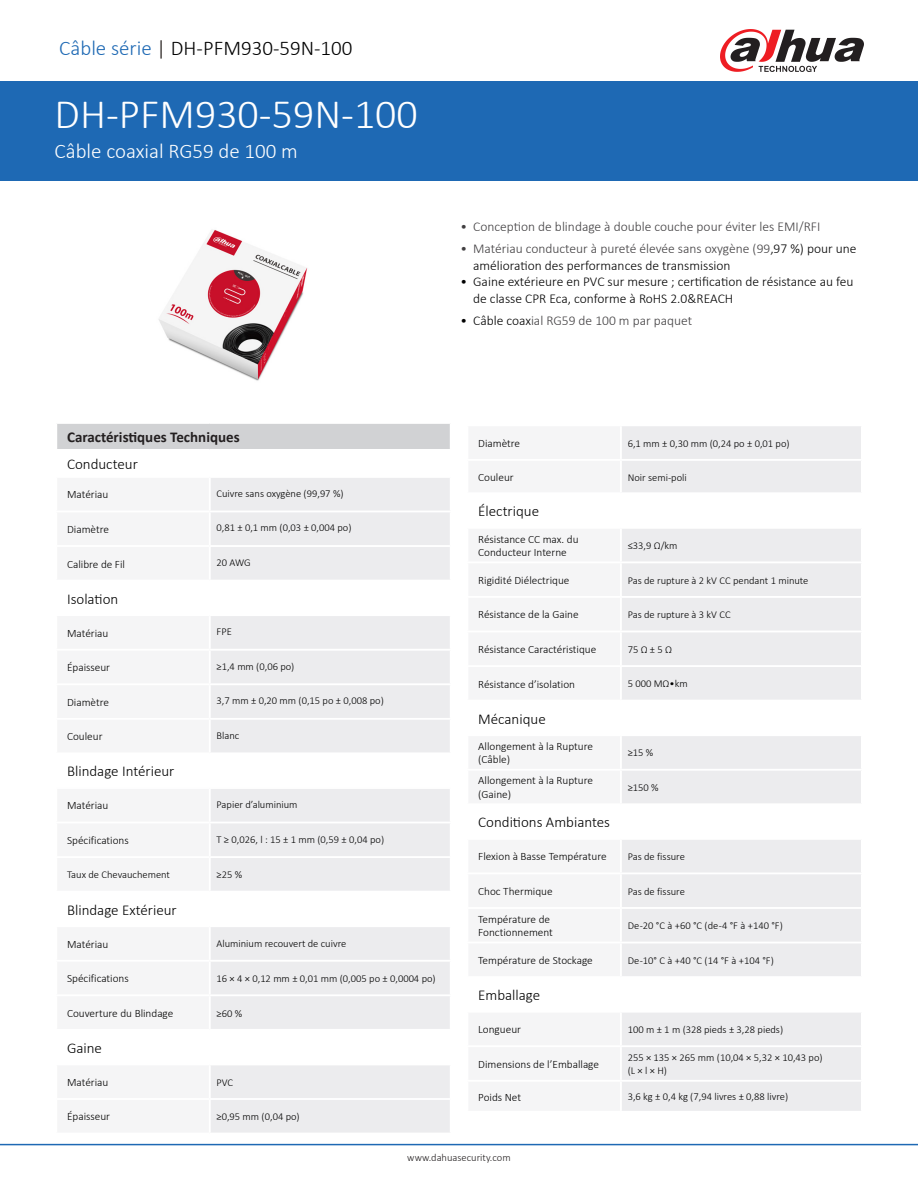
<style>
.page{position:relative;width:918px;height:1188px;background:#fff}
.page>*{position:absolute;margin:0;border:0;box-sizing:border-box;transform-origin:0 0}
.t1{font:300 42px "Calibri";color:#fff}
.t2{font:300 21px "Calibri";color:#000}
.t3{font:300 21px "Calibri";color:#fff}
.段落标题{font:300 15px "Calibri";color:#000}
.t4{font:700 15px "Calibri";color:#231f20}
.t5{font:300 13.5px/16.5px "Calibri";color:#000}
.t6{font:300 13.5px "Calibri";color:#413f41}
.表格内标题{font:300 11.25px/13.5px "Calibri";color:#000}
.表格正文{font:300 10.5px/12.6px "Calibri";color:#000}
.t7{font:300 10.5px "Calibri";color:#231f20}
.s1{color:#1e69b4}
.s2{color:#1b1513}
.s3{color:#413f41}
.s4{color:#000}
</style>
<div class="page">
<div style="left:0;top:81px;width:918px;height:100px;background:#1e69b4"></div>
<hr style="left:0;top:1144px;width:918px;height:1px;background:#1e69b4">
<svg style="left:720px;top:29px;width:144px;height:43px"></svg>
<img style="left:158px;top:230px;width:150px;height:151px">
<div style="left:56px;top:423px;width:395px;height:27px;background:#d1d2d4"></div>
<svg style="left:211px;top:478px;width:239px;height:378px;fill:#ececee"></svg>
<svg style="left:211px;top:858px;width:239px;height:240px;fill:#ececee"></svg>
<div style="left:56px;top:1099px;width:154px;height:35px;background:#f5f5f6"></div>
<div style="left:210px;top:1099px;width:241px;height:35px;background:#ececee"></div>
<hr style="left:55px;top:422px;width:155px;height:2px;background:#fff">
<hr style="left:210px;top:422px;width:242px;height:2px;background:#fff">
<hr style="left:55px;top:449px;width:155px;height:2px;background:#fff">
<hr style="left:210px;top:449px;width:242px;height:2px;background:#fff">
<hr style="left:210px;top:511px;width:242px;height:1px;background:#fff">
<hr style="left:210px;top:545px;width:242px;height:2px;background:#fff">
<hr style="left:210px;top:649px;width:242px;height:2px;background:#fff">
<hr style="left:210px;top:683px;width:242px;height:2px;background:#fff">
<hr style="left:210px;top:718px;width:242px;height:2px;background:#fff">
<hr style="left:210px;top:822px;width:242px;height:1px;background:#fff">
<hr style="left:210px;top:580px;width:242px;height:2px;background:#fff">
<hr style="left:210px;top:614px;width:242px;height:2px;background:#fff">
<hr style="left:210px;top:752px;width:242px;height:2px;background:#fff">
<hr style="left:210px;top:787px;width:242px;height:2px;background:#fff">
<hr style="left:210px;top:891px;width:242px;height:2px;background:#fff">
<hr style="left:210px;top:925px;width:242px;height:2px;background:#fff">
<hr style="left:210px;top:1029px;width:242px;height:2px;background:#fff">
<hr style="left:210px;top:1064px;width:242px;height:1px;background:#fff">
<hr style="left:55px;top:424px;width:2px;height:25px;background:#fff">
<hr style="left:450px;top:424px;width:2px;height:25px;background:#fff">
<hr style="left:210px;top:960px;width:242px;height:2px;background:#fff">
<hr style="left:210px;top:994px;width:242px;height:2px;background:#fff">
<hr style="left:55px;top:1098px;width:155px;height:2px;background:#fff">
<hr style="left:55px;top:1100px;width:2px;height:33px;background:#fff">
<hr style="left:210px;top:1098px;width:242px;height:2px;background:#fff">
<hr style="left:209px;top:1100px;width:2px;height:33px;background:#fff">
<hr style="left:450px;top:1100px;width:2px;height:33px;background:#fff">
<hr style="left:55px;top:1133px;width:155px;height:1px;background:#fff">
<hr style="left:210px;top:1133px;width:242px;height:1px;background:#fff">
<div style="left:622px;top:426px;width:239px;height:685px;background:#ececee"></div>
<svg style="left:622px;top:494px;width:239px;height:517px;fill:#ececee"></svg>
<hr style="left:621px;top:492px;width:242px;height:2px;background:#fff">
<hr style="left:621px;top:527px;width:242px;height:2px;background:#fff">
<hr style="left:621px;top:700px;width:242px;height:2px;background:#fff">
<hr style="left:621px;top:734px;width:242px;height:2px;background:#fff">
<hr style="left:621px;top:803px;width:242px;height:2px;background:#fff">
<hr style="left:621px;top:838px;width:242px;height:2px;background:#fff">
<hr style="left:621px;top:976px;width:242px;height:2px;background:#fff">
<hr style="left:621px;top:1011px;width:242px;height:2px;background:#fff">
<hr style="left:621px;top:459px;width:242px;height:2px;background:#fff">
<hr style="left:621px;top:561px;width:242px;height:2px;background:#fff">
<hr style="left:621px;top:596px;width:242px;height:2px;background:#fff">
<hr style="left:621px;top:631px;width:242px;height:1px;background:#fff">
<hr style="left:621px;top:665px;width:242px;height:2px;background:#fff">
<hr style="left:621px;top:769px;width:242px;height:2px;background:#fff">
<hr style="left:621px;top:872px;width:242px;height:2px;background:#fff">
<hr style="left:621px;top:907px;width:242px;height:2px;background:#fff">
<hr style="left:621px;top:942px;width:242px;height:1px;background:#fff">
<hr style="left:621px;top:1045px;width:242px;height:2px;background:#fff">
<hr style="left:621px;top:1080px;width:242px;height:2px;background:#fff">
<p class="t2" style="left:59px;top:35px;width:295px"><span class="s1">Câble série</span> <span class="s2">|</span> DH-PFM930-59N-100</p>
<p class="t1" style="left:55px;top:88px;width:365px">DH-PFM930-59N-100</p>
<p class="t3" style="left:55px;top:138px;width:245px">Câble coaxial RG59 de 100 m</p>
<p class="t6" style="left:460px;top:218px;width:361px">• Conception de blindage à double couche pour éviter les EMI/RFI</p>
<p class="t5" style="left:473px;top:240px;width:385px;text-indent:-13px"><span class="s3">• Matériau conducteur à pureté élevée sans oxygène (99</span>,97 %) pour une amélioration des performances de transmission</p>
<p class="t5" style="left:473px;top:273px;width:382px;text-indent:-13px">• Gaine extérieure en PVC sur mesure ; certification de résistance au feu de classe CPR Eca, conforme à RoHS 2.0&amp;REACH</p>
<p class="t6" style="left:460px;top:312px;width:233px"><span class="s4">• Câble coax</span>ial RG59 de 100 m par paquet</p>
<p class="t4" style="left:67px;top:426px;width:174px">Caractéristiques Techniques</p>
<p class="段落标题" style="left:67px;top:455px;width:72px">Conducteur</p>
<p class="表格内标题" style="left:67px;top:488px;width:43px">Matériau</p>
<p class="表格正文" style="left:217px;top:487px;width:129px">Cuivre sans oxygène (99,97 %)</p>
<p class="表格内标题" style="left:67px;top:522px;width:43px">Diamètre</p>
<p class="表格正文" style="left:217px;top:522px;width:137px">0,81 ± 0,1 mm (0,03 ± 0,004 po)</p>
<p class="表格内标题" style="left:67px;top:557px;width:60px">Calibre de Fil</p>
<p class="表格正文" style="left:217px;top:556px;width:36px">20 AWG</p>
<p class="段落标题" style="left:67px;top:589px;width:53px">Isolation</p>
<p class="表格内标题" style="left:67px;top:626px;width:43px">Matériau</p>
<p class="表格正文" style="left:217px;top:625px;width:17px">FPE</p>
<p class="表格内标题" style="left:67px;top:661px;width:45px">Épaisseur</p>
<p class="表格正文" style="left:217px;top:660px;width:79px">≥1,4 mm (0,06 po)</p>
<p class="表格内标题" style="left:67px;top:695px;width:43px">Diamètre</p>
<p class="表格正文" style="left:217px;top:694px;width:169px">3,7 mm ± 0,20 mm (0,15 po ± 0,008 po)</p>
<p class="表格内标题" style="left:67px;top:730px;width:37px">Couleur</p>
<p class="表格正文" style="left:217px;top:729px;width:24px">Blanc</p>
<p class="段落标题" style="left:67px;top:762px;width:109px">Blindage Intérieur</p>
<p class="表格内标题" style="left:67px;top:799px;width:43px">Matériau</p>
<p class="表格正文" style="left:217px;top:798px;width:83px">Papier d’aluminium</p>
<p class="表格内标题" style="left:67px;top:833px;width:63px">Spécifications</p>
<p class="表格正文" style="left:217px;top:833px;width:169px">T ≥ 0,026, l : 15 ± 1 mm (0,59 ± 0,04 po)</p>
<p class="表格正文" style="left:67px;top:868px;width:104px">Taux de Chevauchement</p>
<p class="表格正文" style="left:217px;top:868px;width:27px">≥25 %</p>
<p class="段落标题" style="left:67px;top:900px;width:111px">Blindage Extérieur</p>
<p class="表格内标题" style="left:67px;top:937px;width:43px">Matériau</p>
<p class="表格正文" style="left:217px;top:938px;width:131px">Aluminium recouvert de cuivre</p>
<p class="表格内标题" style="left:67px;top:972px;width:63px">Spécifications</p>
<p class="表格正文" style="left:217px;top:972px;width:221px">16 × 4 × 0,12 mm ± 0,01 mm (0,005 po ± 0,0004 po)</p>
<p class="表格内标题" style="left:67px;top:1006px;width:108px">Couverture du Blindage</p>
<p class="表格正文" style="left:217px;top:1007px;width:27px">≥60 %</p>
<p class="段落标题" style="left:67px;top:1039px;width:36px">Gaine</p>
<p class="表格内标题" style="left:67px;top:1075px;width:43px">Matériau</p>
<p class="表格正文" style="left:217px;top:1076px;width:18px">PVC</p>
<p class="表格内标题" style="left:67px;top:1110px;width:45px">Épaisseur</p>
<p class="表格正文" style="left:217px;top:1110px;width:85px">≥0,95 mm (0,04 po)</p>
<p class="表格内标题" style="left:478px;top:436px;width:43px">Diamètre</p>
<p class="表格正文" style="left:628px;top:437px;width:164px">6,1 mm ± 0,30 mm (0,24 po ± 0,01 po)</p>
<p class="表格内标题" style="left:478px;top:470px;width:37px">Couleur</p>
<p class="表格正文" style="left:628px;top:471px;width:61px">Noir semi-poli</p>
<p class="段落标题" style="left:478px;top:502px;width:62px">Électrique</p>
<p class="表格内标题" style="left:478px;top:532px;width:102px">Résistance CC max. du<br>Conducteur Interne</p>
<p class="表格正文" style="left:628px;top:539px;width:51px">≤33,9 Ω/km</p>
<p class="表格内标题" style="left:478px;top:573px;width:93px">Rigidité Diélectrique</p>
<p class="表格正文" style="left:628px;top:574px;width:182px">Pas de rupture à 2 kV CC pendant 1 minute</p>
<p class="表格内标题" style="left:478px;top:608px;width:102px">Résistance de la Gaine</p>
<p class="表格正文" style="left:628px;top:608px;width:104px">Pas de rupture à 3 kV CC</p>
<p class="表格内标题" style="left:478px;top:642px;width:120px">Résistance Caractéristique</p>
<p class="表格正文" style="left:628px;top:643px;width:46px">75Ω±5Ω</p>
<p class="表格内标题" style="left:478px;top:677px;width:98px">Résistance d’isolation</p>
<p class="表格正文" style="left:628px;top:677px;width:61px">5 000 MΩ•km</p>
<p class="段落标题" style="left:478px;top:709px;width:69px">Mécanique</p>
<p class="表格内标题" style="left:478px;top:739px;width:116px">Allongement à la Rupture (Câble)</p>
<p class="表格正文" style="left:628px;top:747px;width:27px">≥15 %</p>
<p class="表格内标题" style="left:478px;top:774px;width:116px">Allongement à la Rupture (Gaine)</p>
<p class="表格正文" style="left:628px;top:781px;width:32px">≥150 %</p>
<p class="段落标题" style="left:478px;top:813px;width:133px">Conditions Ambiantes</p>
<p class="表格内标题" style="left:478px;top:850px;width:130px">Flexion à Basse Température</p>
<p class="表格正文" style="left:628px;top:850px;width:59px">Pas de fissure</p>
<p class="表格内标题" style="left:478px;top:884px;width:76px">Choc Thermique</p>
<p class="表格正文" style="left:628px;top:885px;width:59px">Pas de fissure</p>
<p class="表格内标题" style="left:478px;top:912px;width:76px">Température de<br>Fonctionnement</p>
<p class="表格正文" style="left:628px;top:919px;width:157px">De -20 °C à +60 °C (de -4 °F à +140 °F)</p>
<p class="表格内标题" style="left:478px;top:953px;width:116px">Température de Stockage</p>
<p class="表格正文" style="left:628px;top:954px;width:148px">De -10° C à +40 °C (14 °F à +104 °F)</p>
<p class="段落标题" style="left:478px;top:986px;width:64px">Emballage</p>
<p class="表格内标题" style="left:478px;top:1023px;width:44px">Longueur</p>
<p class="表格正文" style="left:628px;top:1023px;width:157px">100 m ± 1 m (328 pieds ± 3,28 pieds)</p>
<p class="表格内标题" style="left:478px;top:1057px;width:122px">Dimensions de l’Emballage</p>
<p class="表格正文" style="left:628px;top:1051px;width:197px">255 × 135 × 265 mm (10,04 × 5,32 × 10,43 po) (L×l×H)</p>
<p class="表格内标题" style="left:478px;top:1090px;width:44px">Poids Net</p>
<p class="表格正文" style="left:628px;top:1090px;width:162px">3,6 kg ± 0,4 kg (7,94 livres ± 0,88 livre)</p>
<p class="t7" style="left:407px;top:1151px;width:105px">www.dahuasecurity.com</p>
</div>
